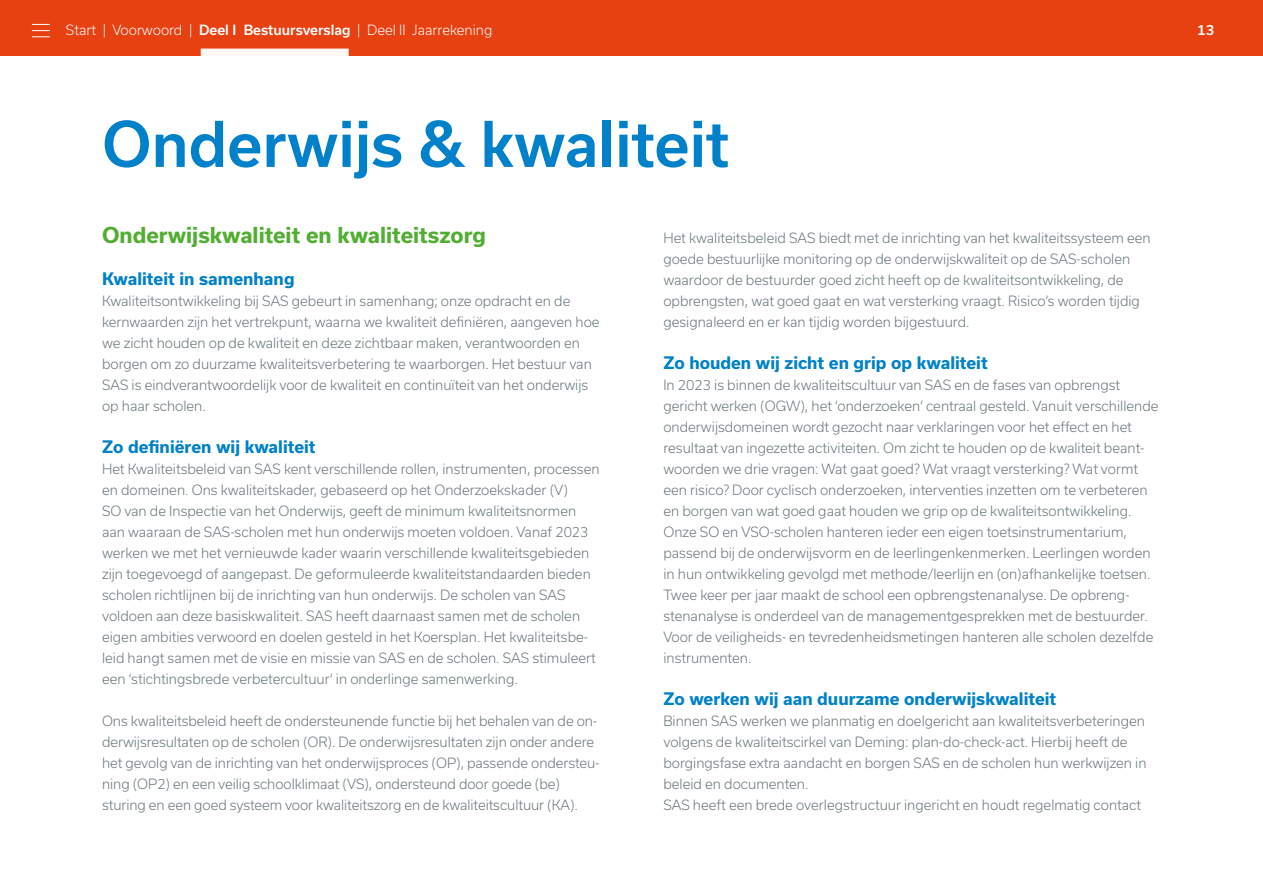
<style>
.page{position:relative;width:1263px;height:893px;background:#fff}
.page>*{position:absolute;margin:0;border:0;box-sizing:border-box;transform-origin:0 0}
.t1{font:500 60px "Usual";color:#0081c9}
.t2{font:700 21px "Usual";color:#52ae32}
.t3{font:700 16.5px "Usual";color:#0081c9}
.t4{font:300 13.5px/21px "Usual";color:#67747a}
.t5{font:300 13.5px "Usual";color:#fff}
.t6{font:500 13.5px "Usual";color:#fff}
.s1{font-weight:500}
</style>
<div class="page">
<div style="left:0;top:0;width:1263px;height:56px;background:#e74011"></div>
<svg style="left:32px;top:24px;width:18px;height:13px"></svg>
<div style="left:201px;top:49px;width:148px;height:7px;background:#fff8f5"></div>
<p class="t5" style="left:66px;top:22px;width:428px">Start | Voorwoord | <span class="s1">Deel I Bestuursverslag</span> | Deel II Jaarrekening</p>
<p class="t6" style="left:1197px;top:22px;width:19px">13</p>
<h1 class="t1" style="left:102px;top:110px;width:629px">Onderwijs &amp; kwaliteit</h1>
<h2 class="t2" style="left:102px;top:223px;width:385px">Onderwijskwaliteit en kwaliteitszorg</h2>
<p class="t3" style="left:102px;top:269px;width:194px">Kwaliteit in samenhang</p>
<p class="t4" style="left:102px;top:290px;width:499px">Kwaliteitsontwikkeling bij SAS gebeurt in samenhang; onze opdracht en de kernwaarden zijn het vertrekpunt, waarna we kwaliteit definiëren, aangeven hoe we zicht houden op de kwaliteit en deze zichtbaar maken, verantwoorden en borgen om zo duurzame kwaliteitsverbetering te waarborgen. Het bestuur van SAS is eindverantwoordelijk voor de kwaliteit en continuïteit van het onderwijs op haar scholen.</p>
<p class="t3" style="left:102px;top:437px;width:215px">Zo definiëren wij kwaliteit</p>
<p class="t4" style="left:102px;top:458px;width:499px">Het Kwaliteitsbeleid van SAS kent verschillende rollen, instrumenten, processen en domeinen. Ons kwaliteitskader, gebaseerd op het Onderzoekskader (V)<br>SO van de Inspectie van het Onderwijs, geeft de minimum kwaliteitsnormen aan waaraan de SAS-scholen met hun onderwijs moeten voldoen. Vanaf 2023 werken we met het vernieuwde kader waarin verschillende kwaliteitsgebieden zijn toegevoegd of aangepast. De geformuleerde kwaliteitstandaarden bieden scholen richtlijnen bij de inrichting van hun onderwijs. De scholen van SAS voldoen aan deze basiskwaliteit. SAS heeft daarnaast samen met de scholen eigen ambities verwoord en doelen gesteld in het Koersplan. Het kwaliteitsbe&shy;leid hangt samen met de visie en missie van SAS en de scholen. SAS stimuleert een ‘stichtingsbrede verbetercultuur’ in onderlinge samenwerking.</p>
<p class="t4" style="left:102px;top:710px;width:499px">Ons kwaliteitsbeleid heeft de ondersteunende functie bij het behalen van de on&shy;derwijsresultaten op de scholen (OR). De onderwijsresultaten zijn onder andere het gevolg van de inrichting van het onderwijsproces (OP), passende ondersteu&shy;ning (OP2) en een veilig schoolklimaat (VS), ondersteund door goede (be) sturing en een goed systeem voor kwaliteitszorg en de kwaliteitscultuur (KA).</p>
<p class="t4" style="left:663px;top:227px;width:489px">Het kwaliteitsbeleid SAS biedt met de inrichting van het kwaliteitssysteem een goede bestuurlijke monitoring op de onderwijskwaliteit op de SAS-scholen waardoor de bestuurder goed zicht heeft op de kwaliteitsontwikkeling, de opbrengsten, wat goed gaat en wat versterking vraagt. Risico’s worden tijdig gesignaleerd en er kan tijdig worden bijgestuurd.</p>
<p class="t3" style="left:663px;top:353px;width:326px">Zo houden wij zicht en grip op kwaliteit</p>
<p class="t4" style="left:663px;top:374px;width:497px">In 2023 is binnen de kwaliteitscultuur van SAS en de fases van opbrengst gericht werken (OGW), het ‘onderzoeken’ centraal gesteld. Vanuit verschillende onderwijsdomeinen wordt gezocht naar verklaringen voor het effect en het resultaat van ingezette activiteiten. Om zicht te houden op de kwaliteit beant&shy;woorden we drie vragen: Wat gaat goed? Wat vraagt versterking? Wat vormt een risico? Door cyclisch onderzoeken, interventies inzetten om te verbeteren en borgen van wat goed gaat houden we grip op de kwaliteitsontwikkeling.<br>Onze SO en VSO-scholen hanteren ieder een eigen toetsinstrumentarium, passend bij de onderwijsvorm en de leerlingenkenmerken. Leerlingen worden in hun ontwikkeling gevolgd met methode/leerlijn en (on)afhankelijke toetsen.<br>Twee keer per jaar maakt de school een opbrengstenanalyse. De opbreng&shy;stenanalyse is onderdeel van de managementgesprekken met de bestuurder.<br>Voor de veiligheids- en tevredenheidsmetingen hanteren alle scholen dezelfde instrumenten.</p>
<p class="t3" style="left:663px;top:689px;width:394px">Zo werken wij aan duurzame onderwijskwaliteit</p>
<p class="t4" style="left:663px;top:710px;width:485px">Binnen SAS werken we planmatig en doelgericht aan kwaliteitsverbeteringen volgens de kwaliteitscirkel van Deming: plan-do-check-act. Hierbij heeft de borgingsfase extra aandacht en borgen SAS en de scholen hun werkwijzen in beleid en documenten.<br>SAS heeft een brede overlegstructuur ingericht en houdt regelmatig contact</p>
</div>
